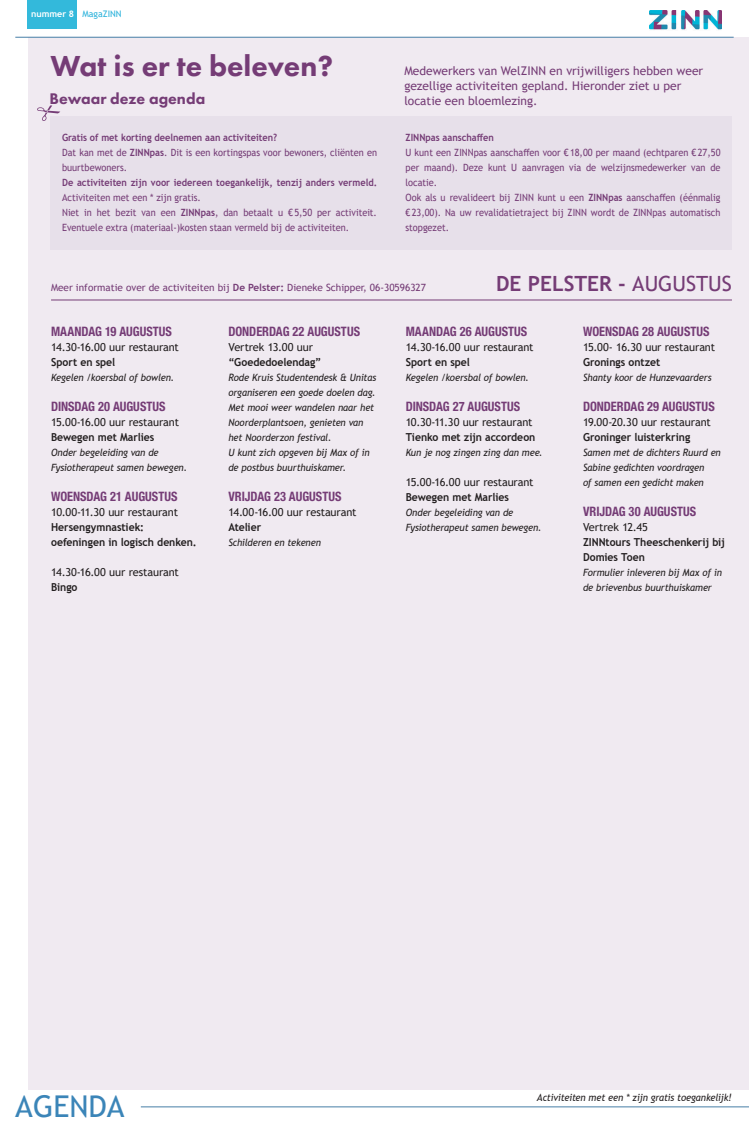
<style>
.page{position:relative;width:749px;height:1129px;background:#fff}
.page>*{position:absolute;margin:0;border:0;box-sizing:border-box;transform-origin:0 0}
.t1{font:800 30px "Futura PT";color:#753c76}
.t2{font:30px "Trebuchet MS";color:#3b85b8}
.t3{font:700 20.9px "Trebuchet MS";color:#753c76}
.t4{font:800 16px "Futura PT";color:#753c76}
.t5{font:700 condensed 13px "Helvetica Neue LT Std";color:#753c76;scale:.95 1}
.t6{font:12px/15px "Trebuchet MS";color:#753c76}
.t7{font:11px "Trebuchet MS";letter-spacing:-.01em;color:#231f20}
.t8{font:700 11px/15px "Trebuchet MS";letter-spacing:-.005em;color:#231f20;scale:.95 1}
.t9{font:italic 10px/15px "Trebuchet MS";letter-spacing:-.01em;color:#231f20;scale:.95 1}
.t10{font:10px/15px "Trebuchet MS";color:#753c76;scale:.92 1}
.t11{font:700 10px "Trebuchet MS";color:#753c76;scale:.92 1}
.t12{font:10px "Trebuchet MS";color:#753c76}
.t13{font:9px "Trebuchet MS";color:#2bb2db}
.s1{font-weight:700;color:#fff}
.s2{font-weight:700}
.s3{font-weight:400}
</style>
<div class="page">
<div style="left:28px;top:37px;width:720px;height:1052px;background:#f0eaf1"></div>
<img style="left:649px;top:10px;width:72px;height:20px">
<div style="left:27px;top:0;width:50px;height:28px;background:#33b9db"></div>
<hr style="left:15px;top:37px;width:718px;height:1px;background:#477fa7">
<hr style="left:141px;top:1106px;width:607px;height:1px;background:#477fa7">
<div style="left:51px;top:117px;width:680px;height:133px;background:#e7e0ea"></div>
<svg style="left:37px;top:105px;width:23px;height:16px"></svg>
<hr style="left:51px;top:300px;width:680px;height:1px;background:#753c76">
<p class="t13" style="left:31px;top:9px;width:92px"><span class="s1">nummer 8</span> MagaZINN</p>
<h1 class="t1" style="left:50px;top:47px;width:284px">Wat is er te beleven?</h1>
<h3 class="t4" style="left:49px;top:88px;width:157px">Bewaar deze agenda</h3>
<p class="t10" style="left:62px;top:130px;width:344px"><span class="s2">Gratis of met korting deelnemen aan activiteiten?<br></span>Dat kan met de <span class="s2">ZINNpas</span>. Dit is een kortingspas voor bewoners, cliënten en buurtbewoners.</p>
<p class="t11" style="left:62px;top:176px;width:344px">De activiteiten zijn voor iedereen toegankelijk, tenzij anders vermeld.</p>
<p class="t10" style="left:62px;top:190px;width:343px">Activiteiten met een * zijn gratis.<br>Niet in het bezit van een <span class="s2">ZINNpas</span>, dan betaalt u €5,50 per activiteit.<br>Eventuele extra (materiaal-)kosten staan vermeld bij de activiteiten.</p>
<p class="t6" style="left:404px;top:63px;width:300px">Medewerkers van WelZINN en vrijwilligers hebben weer gezellige activiteiten gepland. Hieronder ziet u per locatie een bloemlezing.</p>
<p class="t11" style="left:405px;top:131px;width:97px">ZINNpas aanschaffen</p>
<p class="t10" style="left:405px;top:145px;width:344px">U kunt een ZINNpas aanschaffen voor € 18,00 per maand (echtparen €27,50 per maand). Deze kunt U aanvragen via de welzijnsmedewerker van de locatie.<br>Ook als u revalideert bij ZINN kunt u een <span class="s2">ZINNpas</span> aanschaffen (éénmalig €23,00). Na uw revalidatietraject bij ZINN wordt de ZINNpas automatisch stopgezet.</p>
<p class="t12" style="left:51px;top:281px;width:376px">Meer informatie over de activiteiten bij <span class="s2">De Pelster:</span> Dieneke Schipper, 06-30596327</p>
<h2 class="t3" style="left:496px;top:271px;width:237px">DE PELSTER - <span class="s3">AUGUSTUS</span></h2>
<h3 class="t5" style="left:51px;top:324px;width:129px">MAANDAG 19 AUGUSTUS</h3>
<p class="t7" style="left:51px;top:340px;width:129px">14.30-16.00 uur restaurant</p>
<p class="t8" style="left:51px;top:355px;width:69px">Sport en spel</p>
<p class="t9" style="left:51px;top:370px;width:131px">Kegelen /koersbal of bowlen.</p>
<h3 class="t5" style="left:51px;top:399px;width:122px">DINSDAG 20 AUGUSTUS</h3>
<p class="t7" style="left:51px;top:415px;width:129px">15.00-16.00 uur restaurant</p>
<p class="t8" style="left:51px;top:430px;width:110px">Bewegen met Marlies</p>
<p class="t9" style="left:51px;top:445px;width:145px">Onder begeleiding van de<br>Fysiotherapeut samen bewegen.</p>
<h3 class="t5" style="left:51px;top:489px;width:134px">WOENSDAG 21 AUGUSTUS</h3>
<p class="t7" style="left:51px;top:505px;width:128px">10.00-11.30 uur restaurant</p>
<p class="t8" style="left:51px;top:520px;width:155px">Hersengymnastiek: oefeningen in logisch denken.</p>
<p class="t7" style="left:51px;top:565px;width:129px">14.30-16.00 uur restaurant</p>
<p class="t8" style="left:51px;top:580px;width:29px">Bingo</p>
<h3 class="t5" style="left:228px;top:324px;width:140px">DONDERDAG 22 AUGUSTUS</h3>
<p class="t7" style="left:228px;top:340px;width:86px">Vertrek 13.00 uur</p>
<p class="t8" style="left:228px;top:355px;width:99px">“Goededoelendag”</p>
<p class="t9" style="left:228px;top:370px;width:157px">Rode Kruis Studentendesk &amp; Unitas organiseren een goede doelen dag.<br>Met mooi weer wandelen naar het<br>Noorderplantsoen, genieten van het Noorderzon festival.<br>U kunt zich opgeven bij Max of in de postbus buurthuiskamer.</p>
<h3 class="t5" style="left:228px;top:489px;width:121px">VRIJDAG 23 AUGUSTUS</h3>
<p class="t7" style="left:228px;top:505px;width:130px">14.00-16.00 uur restaurant</p>
<p class="t8" style="left:228px;top:520px;width:36px">Atelier</p>
<p class="t9" style="left:228px;top:535px;width:99px">Schilderen en tekenen</p>
<h3 class="t5" style="left:405px;top:324px;width:129px">MAANDAG 26 AUGUSTUS</h3>
<p class="t7" style="left:405px;top:340px;width:129px">14.30-16.00 uur restaurant</p>
<p class="t8" style="left:405px;top:355px;width:69px">Sport en spel</p>
<p class="t9" style="left:405px;top:370px;width:131px">Kegelen /koersbal of bowlen.</p>
<h3 class="t5" style="left:405px;top:399px;width:122px">DINSDAG 27 AUGUSTUS</h3>
<p class="t7" style="left:405px;top:415px;width:128px">10.30-11.30 uur restaurant</p>
<p class="t8" style="left:405px;top:430px;width:138px">Tienko met zijn accordeon</p>
<p class="t9" style="left:405px;top:445px;width:146px">Kun je nog zingen zing dan mee.</p>
<p class="t7" style="left:405px;top:475px;width:129px">15.00-16.00 uur restaurant</p>
<p class="t8" style="left:405px;top:490px;width:110px">Bewegen met Marlies</p>
<p class="t9" style="left:405px;top:505px;width:145px">Onder begeleiding van de<br>Fysiotherapeut samen bewegen.</p>
<h3 class="t5" style="left:583px;top:324px;width:135px">WOENSDAG 28 AUGUSTUS</h3>
<p class="t7" style="left:583px;top:340px;width:133px">15.00- 16.30 uur restaurant</p>
<p class="t8" style="left:583px;top:355px;width:83px">Gronings ontzet</p>
<p class="t9" style="left:583px;top:370px;width:137px">Shanty koor de Hunzevaarders</p>
<h3 class="t5" style="left:583px;top:399px;width:140px">DONDERDAG 29 AUGUSTUS</h3>
<p class="t7" style="left:583px;top:415px;width:129px">19.00-20.30 uur restaurant</p>
<p class="t8" style="left:583px;top:430px;width:114px">Groninger luisterkring</p>
<p class="t9" style="left:583px;top:445px;width:146px">Samen met de dichters Ruurd en<br>Sabine gedichten voordragen<br>of samen een gedicht maken</p>
<h3 class="t5" style="left:583px;top:504px;width:121px">VRIJDAG 30 AUGUSTUS</h3>
<p class="t7" style="left:583px;top:520px;width:66px">Vertrek 12.45</p>
<p class="t8" style="left:583px;top:535px;width:151px">ZINNtours Theeschenkerij bij<br>Domies Toen</p>
<p class="t9" style="left:583px;top:565px;width:148px">Formulier inleveren bij Max of in de brievenbus buurthuiskamer</p>
<h1 class="t2" style="left:15px;top:1087px;width:111px">AGENDA</h1>
<p class="t9" style="left:536px;top:1089px;width:207px">Activiteiten met een * zijn gratis toegankelijk!</p>
</div>
